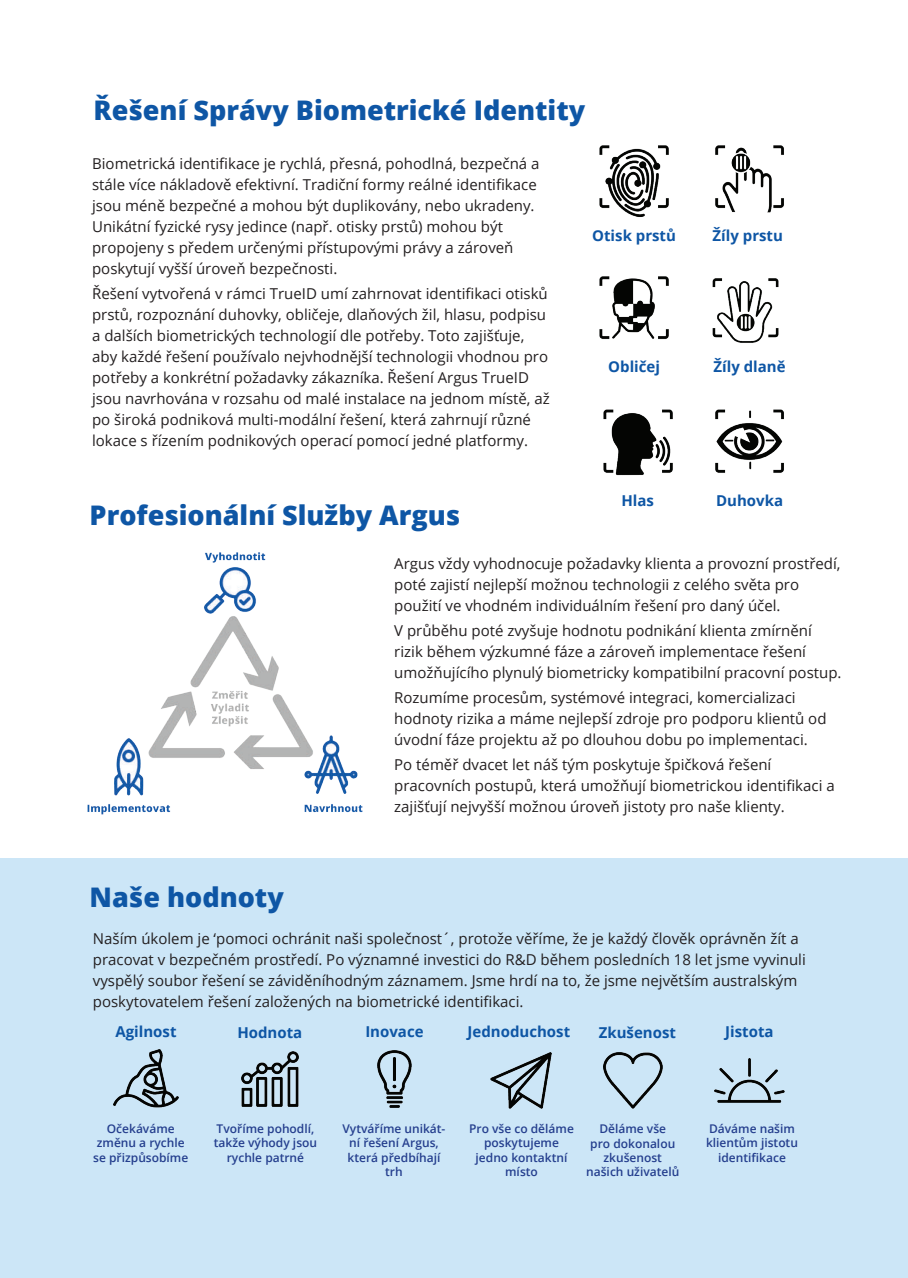
<style>
.page{position:relative;width:908px;height:1278px;background:#fff}
.page>*{position:absolute;margin:0;border:0;box-sizing:border-box;transform-origin:0 0}
.t1{font:800 27px "Open Sans";color:#0e56a5}
.t2{font:15px/21px "Open Sans";color:#231f20}
.t3{font:700 15px "Open Sans";color:#0e56a5}
.t4{font:600 12px/14.4px "Open Sans";color:#253f8e;text-align:center}
</style>
<div class="page">
<div style="left:0;top:858px;width:908px;height:420px;background:#cce6f7"></div>
<img style="left:87px;top:552px;width:276px;height:262px">
<img style="left:599px;top:276px;width:70px;height:64px">
<img style="left:599px;top:145px;width:70px;height:72px">
<img style="left:715px;top:409px;width:69px;height:64px">
<img style="left:715px;top:145px;width:69px;height:68px">
<img style="left:603px;top:409px;width:70px;height:67px">
<img style="left:114px;top:1049px;width:64px;height:59px">
<img style="left:714px;top:1058px;width:71px;height:45px">
<img style="left:490px;top:1053px;width:62px;height:55px">
<img style="left:603px;top:1053px;width:59px;height:55px">
<img style="left:241px;top:1052px;width:57px;height:55px">
<img style="left:378px;top:1050px;width:33px;height:58px">
<img style="left:712px;top:278px;width:67px;height:65px">
<h1 class="t1" style="left:94px;top:90px;width:493px">Řešení Správy Biometrické Identity</h1>
<p class="t2" style="left:92px;top:152px;width:449px">Biometrická identifikace je rychlá, přesná, pohodlná, bezpečná a stále více nákladově efektivní. Tradiční formy reálné identifikace jsou méně bezpečné a mohou být duplikovány, nebo ukradeny.<br>Unikátní fyzické rysy jedince (např. otisky prstů) mohou být propojeny s předem určenými přístupovými právy a zároveň poskytují vyšší úroveň bezpečnosti.</p>
<p class="t2" style="left:92px;top:283px;width:459px">Řešení vytvořená v rámci TrueID umí zahrnovat identifikaci otisků prstů, rozpoznání duhovky, obličeje, dlaňových žil, hlasu, podpisu a dalších biometrických technologií dle potřeby. Toto zajišťuje, aby každé řešení používalo nejvhodnější technologii vhodnou pro potřeby a konkrétní požadavky zákazníka. Řešení Argus TrueID jsou navrhována v rozsahu od malé instalace na jednom místě, až po široká podniková multi-modální řešení, která zahrnují různé lokace s řízením podnikových operací pomocí jedné platformy.</p>
<p class="t3" style="left:592px;top:225px;width:85px">Otisk prstů</p>
<p class="t3" style="left:713px;top:225px;width:72px">Žíly prstu</p>
<p class="t3" style="left:608px;top:356px;width:53px">Obličej</p>
<p class="t3" style="left:714px;top:356px;width:74px">Žíly dlaně</p>
<p class="t3" style="left:621px;top:490px;width:34px">Hlas</p>
<p class="t3" style="left:716px;top:490px;width:68px">Duhovka</p>
<h1 class="t1" style="left:90px;top:495px;width:372px">Profesionální Služby Argus</h1>
<p class="t2" style="left:394px;top:552px;width:448px">Argus vždy vyhodnocuje požadavky klienta a provozní prostředí, poté zajistí nejlepší možnou technologii z celého světa pro použití ve vhodném individuálním řešení pro daný účel.</p>
<p class="t2" style="left:394px;top:620px;width:449px">V průběhu poté zvyšuje hodnotu podnikání klienta zmírnění rizik během výzkumné fáze a zároveň implementace řešení umožňujícího plynulý biometricky kompatibilní pracovní postup.</p>
<p class="t2" style="left:394px;top:687px;width:434px">Rozumíme procesům, systémové integraci, komercializaci hodnoty rizika a máme nejlepší zdroje pro podporu klientů od úvodní fáze projektu až po dlouhou dobu po implementaci.</p>
<p class="t2" style="left:394px;top:754px;width:442px">Po téměř dvacet let náš tým poskytuje špičková řešení pracovních postupů, která umožňují biometrickou identifikaci a zajišťují nejvyšší možnou úroveň jistoty pro naše klienty.</p>
<h1 class="t1" style="left:90px;top:876px;width:196px">Naše hodnoty</h1>
<p class="t2" style="left:93px;top:928px;width:714px">Naším úkolem je ‘pomoci ochránit naši společnost´, protože věříme, že je každý člověk oprávněn žít a pracovat v bezpečném prostředí. Po významné investici do R&amp;D během posledních 18 let jsme vyvinuli vyspělý soubor řešení se záviděníhodným záznamem. Jsme hrdí na to, že jsme největším australským poskytovatelem řešení založených na biometrické identifikaci.</p>
<p class="t3" style="left:115px;top:1021px;width:63px">Agilnost</p>
<p class="t3" style="left:237px;top:1021px;width:66px">Hodnota</p>
<p class="t3" style="left:365px;top:1021px;width:60px">Inovace</p>
<p class="t3" style="left:468px;top:1021px;width:104px">Jednoduchost</p>
<p class="t3" style="left:599px;top:1021px;width:79px">Zkušenost</p>
<p class="t3" style="left:725px;top:1021px;width:50px">Jistota</p>
<p class="t4" style="left:93px;top:1121px;width:97px">Očekáváme změnu a rychle se přizpůsobíme</p>
<p class="t4" style="left:214px;top:1121px;width:105px">Tvoříme pohodlí, takže výhody jsou rychle patrné</p>
<p class="t4" style="left:343px;top:1121px;width:105px">Vytváříme unikát&shy;ní řešení Argus, která předbíhají trh</p>
<p class="t4" style="left:469px;top:1121px;width:106px">Pro vše co děláme poskytujeme jedno kontaktní místo</p>
<p class="t4" style="left:586px;top:1121px;width:95px">Děláme vše<br>pro dokonalou zkušenost našich uživatelů</p>
<p class="t4" style="left:706px;top:1121px;width:93px">Dáváme našim klientům jistotu identifikace</p>
</div>
